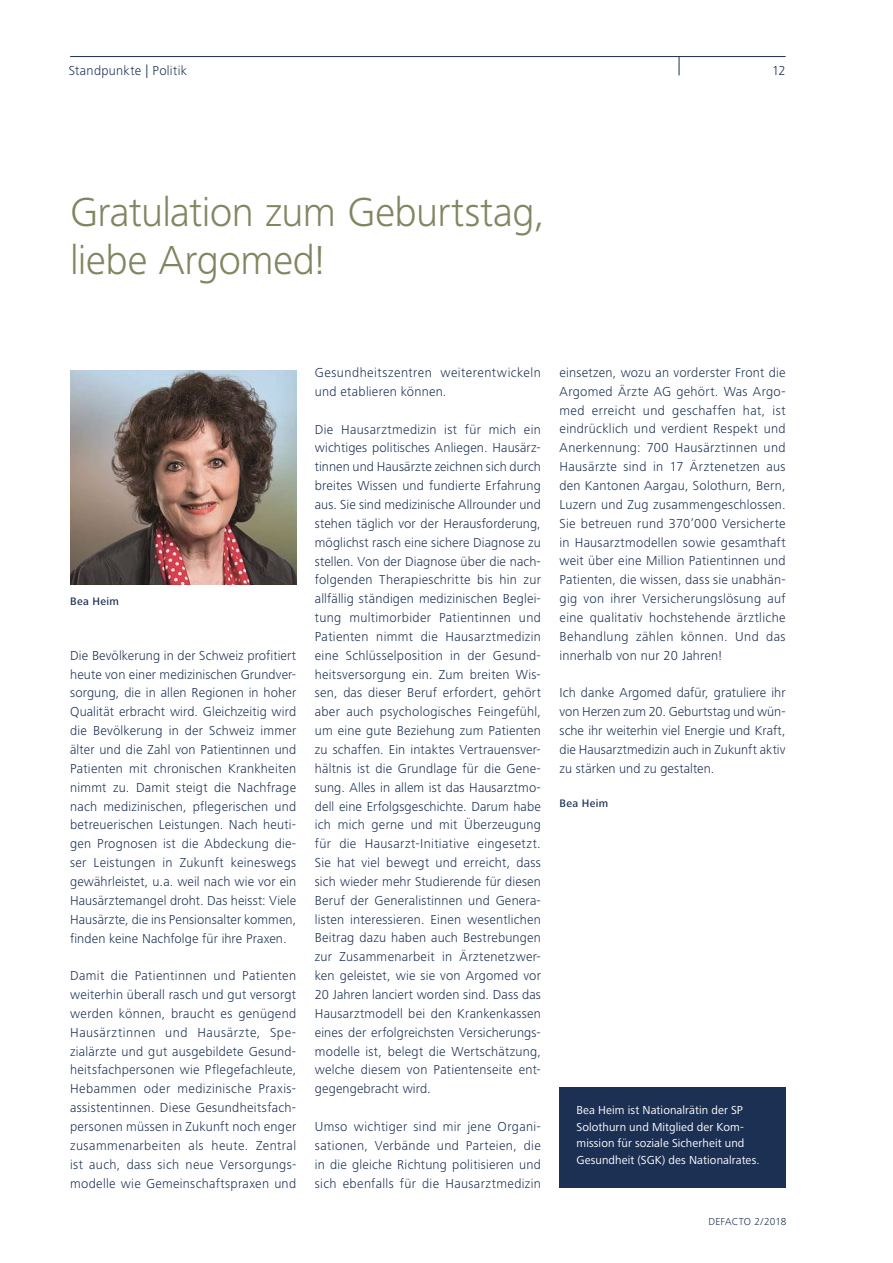
<style>
.page{position:relative;width:893px;height:1263px;background:#fff}
.page>*{position:absolute;margin:0;border:0;box-sizing:border-box;transform-origin:0 0}
.t1{font:300 42px/48px "Frutiger Next LT";letter-spacing:-.015em;color:#838561}
.t2{font:300 13.5px/18.9px "Frutiger Next LT";letter-spacing:.015em;color:#1c3053;text-align:justify}
.t3{font:12px/16.5px "Frutiger Next LT";letter-spacing:.005em;color:#fff}
.t4{font:500 11.25px "Frutiger Next LT";letter-spacing:.03em;color:#1c3053}
.t5{font:300 10.5px "Frutiger Next LT";letter-spacing:.015em;color:#1c3053}
</style>
<div class="page">
<img style="left:70px;top:370px;width:226px;height:214px">
<div style="left:559px;top:1087px;width:227px;height:100px;background:#1c3053"></div>
<svg style="left:679px;top:57px;width:1px;height:18px"></svg>
<hr style="left:70px;top:56px;width:716px;height:1px;background:#1c3053">
<p class="t2" style="left:69px;top:62px;width:119px">Standpunkte | Politik</p>
<p class="t2" style="left:772px;top:62px;width:15px">12</p>
<h1 class="t1" style="left:70px;top:188px;width:476px">Gratulation zum Geburtstag, liebe Argomed!</h1>
<p class="t4" style="left:70px;top:595px;width:50px">Bea Heim</p>
<p class="t2" style="left:70px;top:646px;width:228px">Die Bevölkerung in der Schweiz profitiert heute von einer medizinischen Grundver&shy;sorgung, die in allen Regionen in hoher Qualität erbracht wird. Gleichzeitig wird die Bevölkerung in der Schweiz immer älter und die Zahl von Patientinnen und Patienten mit chronischen Krankheiten nimmt zu. Damit steigt die Nachfrage nach medizinischen, pflegerischen und betreuerischen Leistungen. Nach heuti&shy;gen Prognosen ist die Abdeckung die&shy;ser Leistungen in Zukunft keineswegs gewährleistet, u.a. weil nach wie vor ein Hausärztemangel droht. Das heisst: Viele Hausärzte, die ins Pensionsalter kommen, finden keine Nachfolge für ihre Praxen.</p>
<p class="t2" style="left:70px;top:966px;width:228px">Damit die Patientinnen und Patienten weiterhin überall rasch und gut versorgt werden können, braucht es genügend Hausärztinnen und Hausärzte, Spe&shy;zialärzte und gut ausgebildete Gesund&shy;heitsfachpersonen wie Pflegefachleute, Hebammen oder medizinische Praxis&shy;assistentinnen. Diese Gesundheitsfach&shy;personen müssen in Zukunft noch enger zusammenarbeiten als heute. Zentral ist auch, dass sich neue Versorgungs&shy;modelle wie Gemeinschaftspraxen und</p>
<p class="t2" style="left:315px;top:363px;width:228px">Gesundheitszentren weiterentwickeln und etablieren können.</p>
<p class="t2" style="left:315px;top:420px;width:228px">Die Hausarztmedizin ist für mich ein wichtiges politisches Anliegen. Hausärz&shy;tinnen und Hausärzte zeichnen sich durch breites Wissen und fundierte Erfahrung aus. Sie sind medizinische Allrounder und stehen täglich vor der Herausforderung, möglichst rasch eine sichere Diagnose zu stellen. Von der Diagnose über die nach&shy;folgenden Therapieschritte bis hin zur allfällig ständigen medizinischen Beglei&shy;tung multimorbider Patientinnen und Patienten nimmt die Hausarztmedizin eine Schlüsselposition in der Gesund&shy;heitsversorgung ein. Zum breiten Wis&shy;sen, das dieser Beruf erfordert, gehört aber auch psychologisches Feingefühl, um eine gute Beziehung zum Patienten zu schaffen. Ein intaktes Vertrauensver&shy;hältnis ist die Grundlage für die Gene&shy;sung. Alles in allem ist das Hausarztmo&shy;dell eine Erfolgsgeschichte. Darum habe ich mich gerne und mit Überzeugung für die Hausarzt-Initiative eingesetzt.<br>Sie hat viel bewegt und erreicht, dass sich wieder mehr Studierende für diesen Beruf der Generalistinnen und Genera&shy;listen interessieren. Einen wesentlichen Beitrag dazu haben auch Bestrebungen zur Zusammenarbeit in Ärztenetzwer&shy;ken geleistet, wie sie von Argomed vor 20 Jahren lanciert worden sind. Dass das Hausarztmodell bei den Krankenkassen eines der erfolgreichsten Versicherungs&shy;modelle ist, belegt die Wertschätzung, welche diesem von Patientenseite ent&shy;gegengebracht wird.</p>
<p class="t2" style="left:315px;top:1117px;width:228px">Umso wichtiger sind mir jene Organi&shy;sationen, Verbände und Parteien, die in die gleiche Richtung politisieren und sich ebenfalls für die Hausarztmedizin</p>
<p class="t2" style="left:559px;top:363px;width:228px">einsetzen, wozu an vorderster Front die Argomed Ärzte AG gehört. Was Argo&shy;med erreicht und geschaffen hat, ist eindrücklich und verdient Respekt und Anerkennung: 700 Hausärztinnen und Hausärzte sind in 17 Ärztenetzen aus den Kantonen Aargau, Solothurn, Bern, Luzern und Zug zusammengeschlossen.<br>Sie betreuen rund 370’000 Versicherte in Hausarztmodellen sowie gesamthaft weit über eine Million Patientinnen und Patienten, die wissen, dass sie unabhän&shy;gig von ihrer Versicherungslösung auf eine qualitativ hochstehende ärztliche Behandlung zählen können. Und das innerhalb von nur 20 Jahren!</p>
<p class="t2" style="left:559px;top:683px;width:228px">Ich danke Argomed dafür, gratuliere ihr von Herzen zum 20. Geburtstag und wün&shy;sche ihr weiterhin viel Energie und Kraft, die Hausarztmedizin auch in Zukunft aktiv zu stärken und zu gestalten.</p>
<p class="t4" style="left:559px;top:797px;width:50px">Bea Heim</p>
<p class="t3" style="left:576px;top:1102px;width:185px">Bea Heim ist Nationalrätin der SP Solothurn und Mitglied der Kom&shy;mission für soziale Sicherheit und Gesundheit (SGK) des Nationalrates.</p>
<p class="t5" style="left:708px;top:1216px;width:79px">DEFACTO 2/2018</p>
</div>
